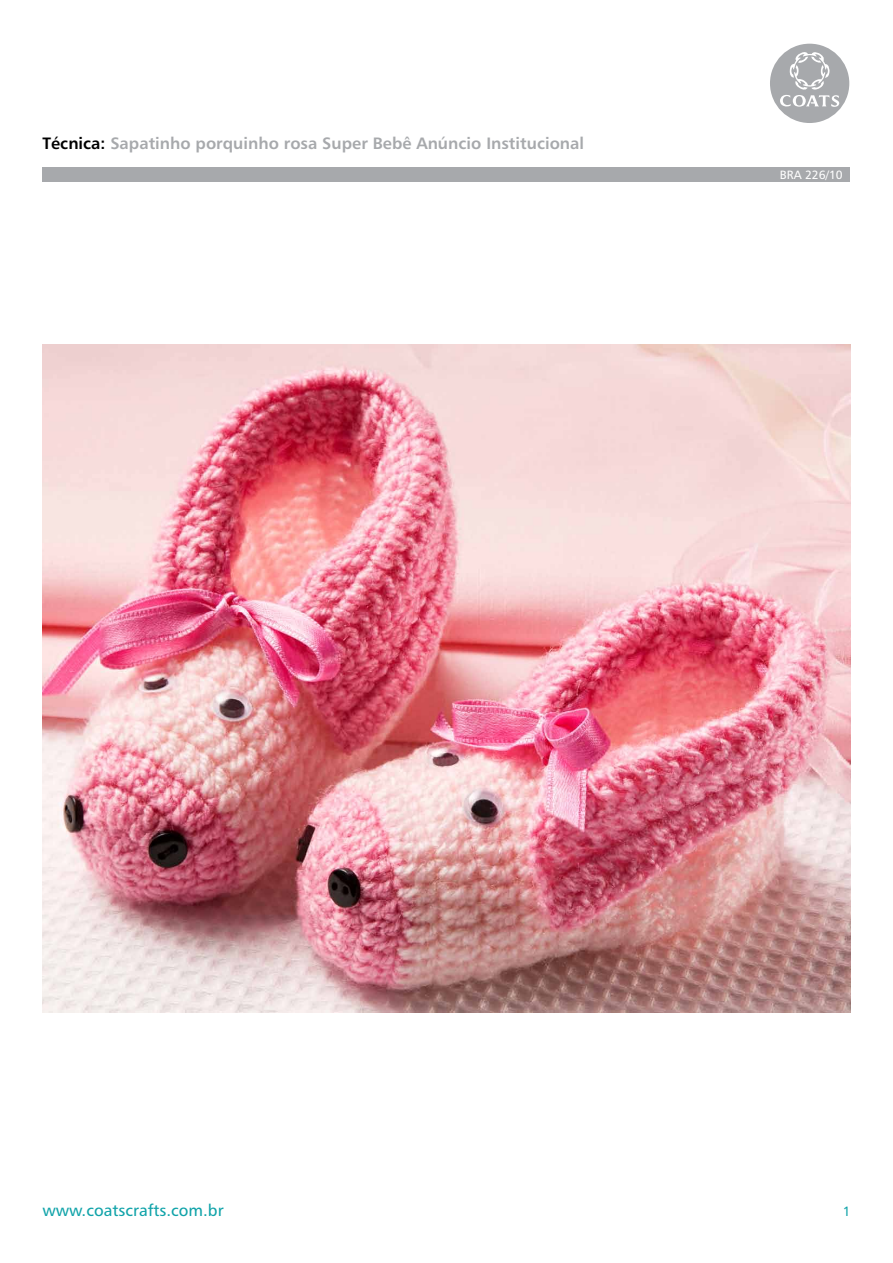
<style>
.page{position:relative;width:893px;height:1263px;background:#fff}
.page>*{position:absolute;margin:0;border:0;box-sizing:border-box;transform-origin:0 0}
.t1{font:16.5px "Humanist 777 BT Bold B";color:#a7a9ac}
.t2{font:16.5px "Humanist 777 BT Roman B";color:#10a3a9}
.t3{font:13.5px "Humanist 777 BT Roman B";color:#10a3a9}
.t4{font:12px "Humanist 777 BT Roman B";color:#fff}
.s1{color:#000}
</style>
<div class="page">
<svg style="left:769px;top:43px;width:81px;height:81px"></svg>
<div style="left:770px;top:44px;width:79px;height:79px;background:#a7a9ac;border-radius:50%"></div>
<svg style="left:780px;top:50px;width:59px;height:57px"></svg>
<div style="left:43px;top:168px;width:807px;height:14px;background:#a7a9ac"></div>
<img style="left:43px;top:345px;width:807px;height:668px">
<p class="t1" style="left:43px;top:133px;width:543px"><span class="s1">Técnica:</span> Sapatinho porquinho rosa Super Bebê Anúncio Institucional</p>
<p class="t4" style="left:780px;top:167px;width:64px">BRA 226/10</p>
<p class="t2" style="left:43px;top:1200px;width:183px">www.coatscrafts.com.br</p>
<p class="t3" style="left:843px;top:1203px;width:9px">1</p>
</div>
